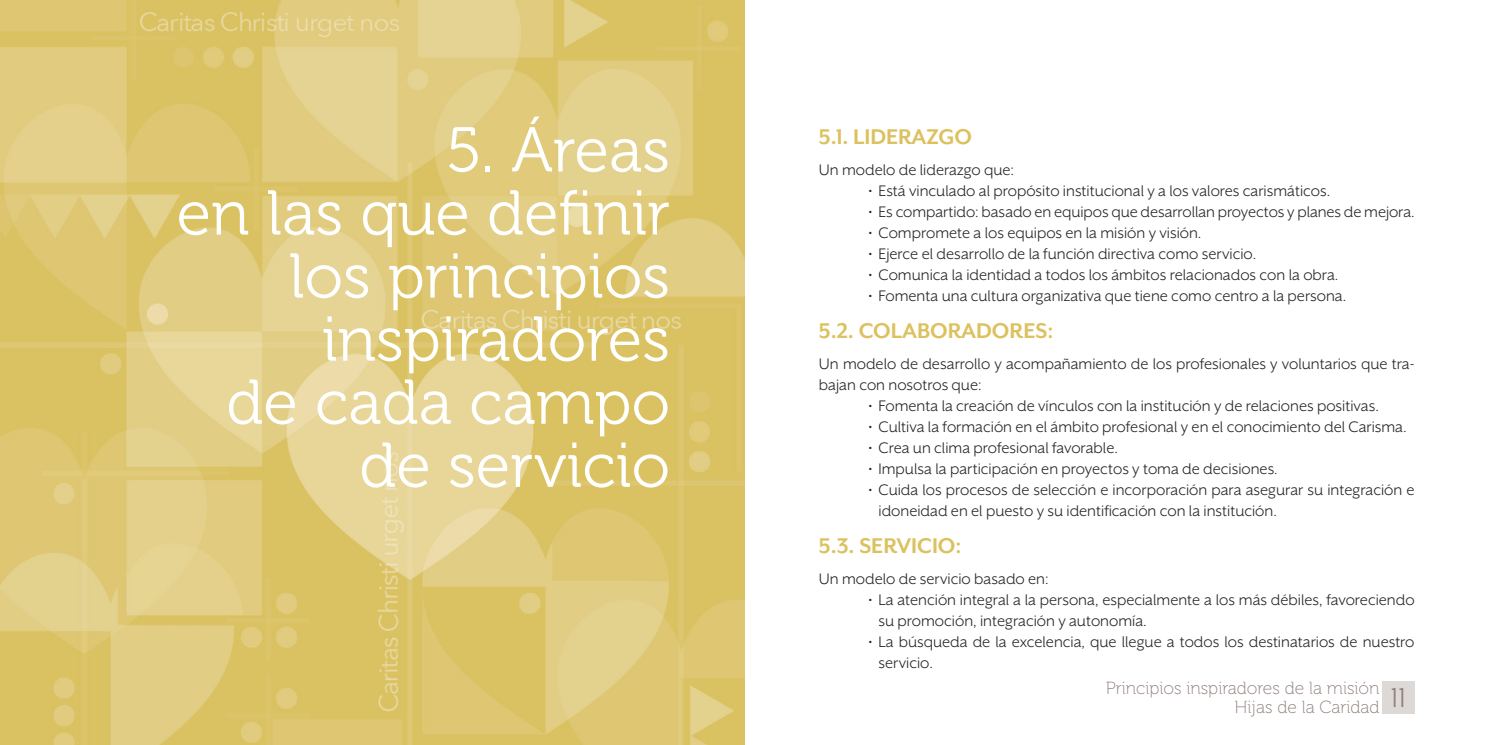
<style>
.page{position:relative;width:1489px;height:745px;background:#fff}
.page>*{position:absolute;margin:0;border:0;box-sizing:border-box;transform-origin:0 0}
.t1{font:63px "Museo 300";color:#fff}
.t2{font:31.5px "Mr Eaves XL San OT";color:#8e807c}
.t3{font:700 24.5px "Mr Eaves XL San OT";color:#dcc15f}
.t4{font:17.5px/21px "Mr Eaves XL San OT";color:#231f20}
.t5{font:17.5px "Museo 100";color:#8e807c}
</style>
<div class="page">
<img style="left:0;top:0;width:744px;height:744px">
<div style="left:1382px;top:680px;width:32px;height:32px;background:#ddd9d7"></div>
<p class="t1" style="left:445px;top:116px;width:226px">5. Áreas</p>
<p class="t1" style="left:177px;top:179px;width:495px">en las que definir</p>
<p class="t1" style="left:289px;top:242px;width:382px">los principios</p>
<p class="t1" style="left:322px;top:305px;width:350px">inspiradores</p>
<p class="t1" style="left:226px;top:368px;width:445px">de cada campo</p>
<p class="t1" style="left:359px;top:431px;width:312px">de servicio</p>
<p class="t3" style="left:819px;top:124px;width:155px">5.1. LIDERAZGO</p>
<p class="t4" style="left:819px;top:159px;width:196px">Un modelo de liderazgo que:</p>
<p class="t4" style="left:868px;top:180px;width:463px">• Está vinculado al propósito institucional y a los valores carismáticos.</p>
<p class="t4" style="left:868px;top:201px;width:547px">• Es compartido: basado en equipos que desarrollan proyectos y planes de mejora.</p>
<p class="t4" style="left:868px;top:222px;width:334px">• Compromete a los equipos en la misión y visión.</p>
<p class="t4" style="left:868px;top:243px;width:389px">• Ejerce el desarrollo de la función directiva como servicio.</p>
<p class="t4" style="left:868px;top:264px;width:471px">• Comunica la identidad a todos los ámbitos relacionados con la obra.</p>
<p class="t4" style="left:868px;top:285px;width:479px">• Fomenta una cultura organizativa que tiene como centro a la persona.</p>
<p class="t3" style="left:819px;top:318px;width:236px">5.2. COLABORADORES:</p>
<p class="t4" style="left:819px;top:352px;width:597px">Un modelo de desarrollo y acompañamiento de los profesionales y voluntarios que tra&shy;bajan con nosotros que:</p>
<p class="t4" style="left:868px;top:394px;width:512px">• Fomenta la creación de vínculos con la institución y de relaciones positivas.</p>
<p class="t4" style="left:868px;top:415px;width:539px">• Cultiva la formación en el ámbito profesional y en el conocimiento del Carisma.</p>
<p class="t4" style="left:868px;top:436px;width:251px">• Crea un clima profesional favorable.</p>
<p class="t4" style="left:868px;top:457px;width:411px">• Impulsa la participación en proyectos y toma de decisiones.</p>
<p class="t4" style="left:878px;top:478px;width:537px;text-indent:-10px">• Cuida los procesos de selección e incorporación para asegurar su integración e idoneidad en el puesto y su identificación con la institución.</p>
<p class="t3" style="left:819px;top:532px;width:144px">5.3. SERVICIO:</p>
<p class="t4" style="left:819px;top:567px;width:231px">Un modelo de servicio basado en:</p>
<p class="t4" style="left:878px;top:588px;width:537px;text-indent:-10px">• La atención integral a la persona, especialmente a los más débiles, favoreciendo su promoción, integración y autonomía.</p>
<p class="t4" style="left:878px;top:630px;width:537px;text-indent:-10px">• La búsqueda de la excelencia, que llegue a todos los destinatarios de nuestro servicio.</p>
<p class="t5" style="left:1105px;top:677px;width:275px">Principios inspiradores de la misión</p>
<p class="t5" style="left:1234px;top:697px;width:147px">Hijas de la Caridad</p>
<p class="t2" style="left:1390px;top:681px;width:17px">11</p>
</div>
